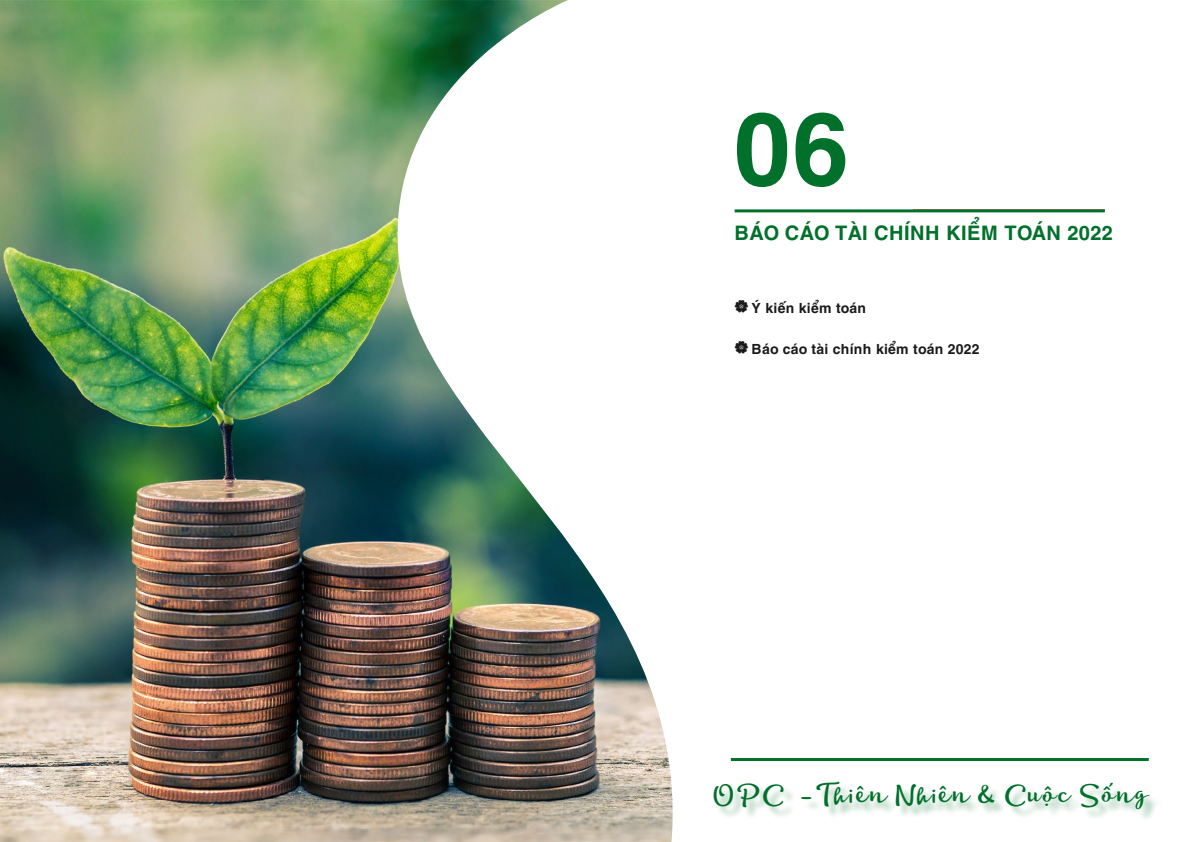
<style>
.page{position:relative;width:1191px;height:842px;background:#fff}
.page>*{position:absolute;margin:0;border:0;box-sizing:border-box;transform-origin:0 0}
.t1{font:700 102px "UTM Helve";color:#00702a}
.t2{font:25px "HY Lifipt";letter-spacing:.06em;color:#00702a}
.t3{font:700 20px "UTM Helve";color:#00702a}
.t4{font:700 14px "UTM Helve";color:#1a1a1a}
</style>
<div class="page">
<hr style="left:734px;top:209px;width:370px;height:3px;background:#00702a">
<hr style="left:731px;top:758px;width:417px;height:3px;background:#00702a">
<img style="left:0;top:0;width:673px;height:842px">
<div style="left:715px;top:784px;width:447px;height:38px;background:#00702a;opacity:.37"></div>
<h1 class="t1" style="left:733px;top:63px;width:119px">06</h1>
<h3 class="t3" style="left:734px;top:216px;width:380px">BÁO CÁO TÀI CHÍNH KIỂM TOÁN 2022</h3>
<p class="t4" style="left:751px;top:296px;width:116px">Ý kiến kiểm toán</p>
<p class="t4" style="left:751px;top:337px;width:230px">Báo cáo tài chính kiểm toán 2022</p>
<h2 class="t2" style="left:713px;top:772px;width:436px">OPC -Thiên Nhiên &amp; Cuộc Sống</h2>
</div>
